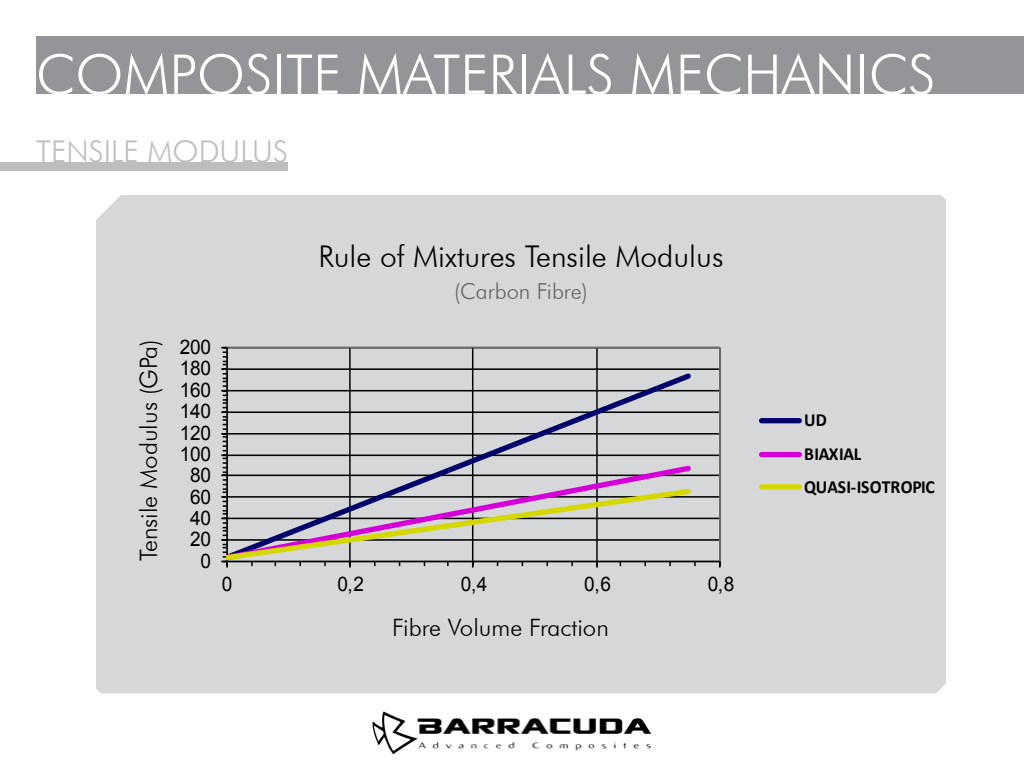
<style>
.page{position:relative;width:1024px;height:768px;background:#fff}
.page>*{position:absolute;margin:0;border:0;box-sizing:border-box;transform-origin:0 0}
.t1{font:300 55px "Futura BT";color:#fff}
.t2{font:300 30px "Futura BT";color:#000}
.t3{font:300 30px "Futura BT";color:#bcbec0}
.t4{font:300 24px "Futura BT";color:#000}
.t5{font:700 22px "Calibri";letter-spacing:-.005em;color:#000;scale:1.05 1}
.t6{font:300 22px "Futura BT";color:#666}
.t7{font:700 21.6px "Calibri";letter-spacing:-.015em;color:#000;scale:.95 1}
.t8{font:20.1px "Arial";letter-spacing:-.02em;color:#000;scale:.95 1}
.t9{font:700 18.5px/33.3px "Calibri";letter-spacing:-.01em;color:#000;scale:.95 1}
</style>
<div class="page">
<div style="left:96px;top:195px;width:850px;height:498px;background:#d5d7d8"></div>
<div style="left:0;top:162px;width:288px;height:9px;background:#bcbec0"></div>
<div style="left:36px;top:36px;width:988px;height:58px;background:#939598"></div>
<div style="left:170px;top:320px;width:769px;height:288px;background:#d5d7d8"></div>
<hr style="left:227px;top:539px;width:493px;height:2px;background:#000">
<hr style="left:227px;top:518px;width:493px;height:1px;background:#000">
<hr style="left:227px;top:496px;width:493px;height:2px;background:#000">
<hr style="left:227px;top:475px;width:493px;height:1px;background:#000">
<hr style="left:227px;top:455px;width:493px;height:1px;background:#000">
<hr style="left:227px;top:433px;width:493px;height:2px;background:#000">
<hr style="left:227px;top:411px;width:493px;height:2px;background:#000">
<hr style="left:227px;top:390px;width:493px;height:1px;background:#000">
<hr style="left:227px;top:368px;width:493px;height:2px;background:#000">
<hr style="left:349px;top:348px;width:2px;height:213px;background:#000">
<hr style="left:472px;top:348px;width:1px;height:213px;background:#000">
<hr style="left:596px;top:348px;width:2px;height:213px;background:#000">
<div style="left:226px;top:347px;width:495px;height:215px;border:2px solid #808080"></div>
<hr style="left:227px;top:561px;width:493px;height:1px;background:#000">
<svg style="left:221px;top:347px;width:7px;height:221px"></svg>
<svg style="left:349px;top:562px;width:2px;height:6px"></svg>
<svg style="left:596px;top:562px;width:2px;height:6px"></svg>
<svg style="left:719px;top:561px;width:2px;height:7px"></svg>
<svg style="left:226px;top:369px;width:469px;height:192px"></svg>
<svg style="left:226px;top:462px;width:468px;height:24px"></svg>
<svg style="left:226px;top:486px;width:468px;height:76px"></svg>
<div style="left:761px;top:418px;width:38px;height:5px;background:#00006c"></div>
<div style="left:761px;top:452px;width:38px;height:5px;background:#d500d8"></div>
<div style="left:761px;top:484px;width:38px;height:5px;background:#d5d700"></div>
<img style="left:372px;top:711px;width:279px;height:44px">
<h1 class="t1" style="left:36px;top:41px;width:901px">COMPOSITE MATERIALS MECHANICS</h1>
<h2 class="t3" style="left:36px;top:133px;width:253px">TENSILE MODULUS</h2>
<h2 class="t2" style="left:319px;top:238px;width:406px">Rule of Mixtures Tensile Modulus</h2>
<p class="t6" style="left:454px;top:278px;width:135px">(Carbon Fibre)</p>
<p class="t4" style="left:134px;top:561px;width:224px;rotate:-90deg">Tensile Modulus (GPa)</p>
<p class="t5" style="left:140px;top:588px;width:230px;rotate:-90deg">TENSILE MODULUS (GPA)</p>
<p class="t8" style="left:180px;top:333px;width:34px">200</p>
<p class="t8" style="left:180px;top:355px;width:34px">180</p>
<p class="t8" style="left:180px;top:376px;width:34px">160</p>
<p class="t8" style="left:180px;top:397px;width:34px">140</p>
<p class="t8" style="left:180px;top:419px;width:34px">120</p>
<p class="t8" style="left:180px;top:440px;width:34px">100</p>
<p class="t8" style="left:190px;top:461px;width:23px">80</p>
<p class="t8" style="left:190px;top:483px;width:23px">60</p>
<p class="t8" style="left:190px;top:504px;width:23px">40</p>
<p class="t8" style="left:190px;top:526px;width:23px">20</p>
<p class="t8" style="left:201px;top:547px;width:13px">0</p>
<p class="t8" style="left:222px;top:570px;width:13px">0</p>
<p class="t8" style="left:337px;top:570px;width:30px">0,2</p>
<p class="t8" style="left:461px;top:570px;width:30px">0,4</p>
<p class="t8" style="left:584px;top:570px;width:30px">0,6</p>
<p class="t8" style="left:708px;top:570px;width:30px">0,8</p>
<p class="t7" style="left:374px;top:610px;width:232px">FIBRE VOLUME FRACTION</p>
<p class="t4" style="left:392px;top:613px;width:218px">Fibre Volume Fraction</p>
<p class="t9" style="left:804px;top:403px;width:139px">UD<br>BIAXIAL<br>QUASI-ISOTROPIC</p>
</div>
